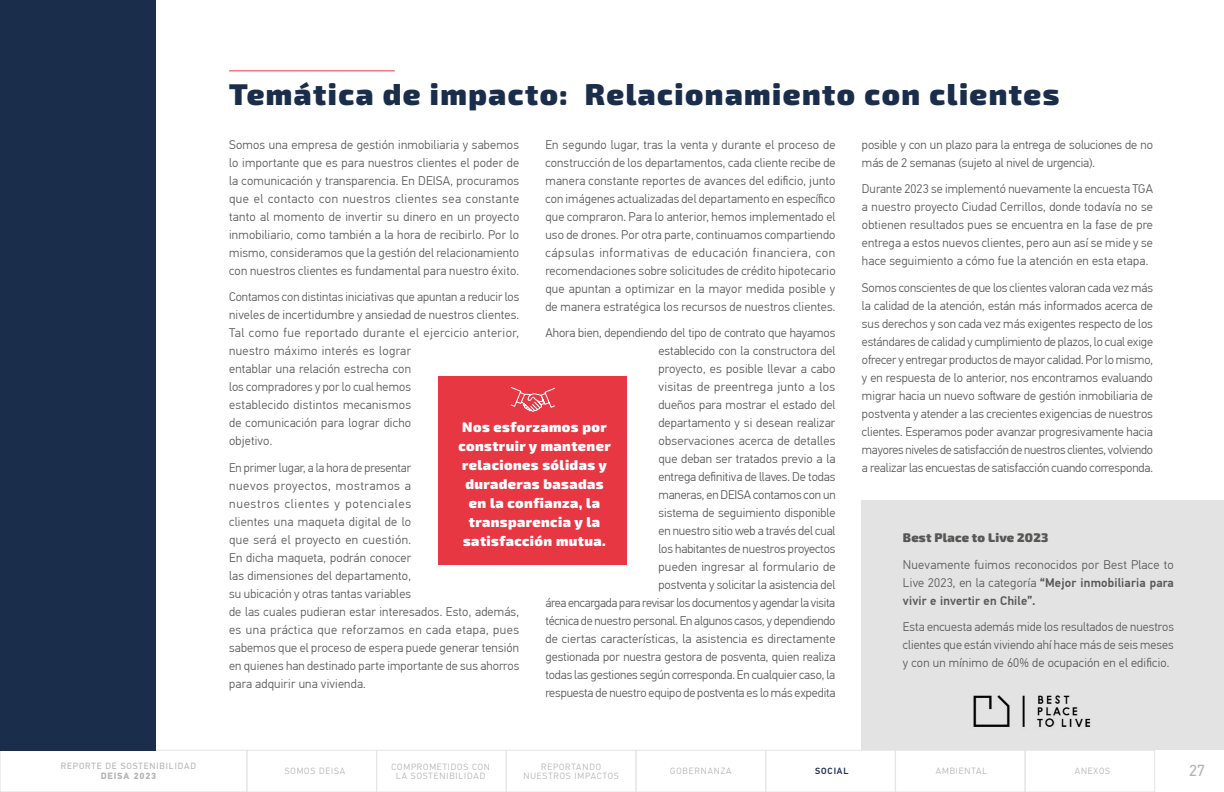
<style>
.page{position:relative;width:1224px;height:792px;background:#fff}
.page>*{position:absolute;margin:0;border:0;box-sizing:border-box;transform-origin:0 0}
.t1{font:900 30px "Exo 2";letter-spacing:.05em;color:#1a2d4b}
.t2{font:16px "PF Din Text Pro";color:#b3b2b2}
.t3{font:900 14px/19px "Exo 2";letter-spacing:.03em;color:#fff;text-align:center}
.t4{font:300 12.5px/18px "PF Din Text Pro";letter-spacing:.01em;color:#575756;text-align:justify}
.t5{font:900 12.5px "Exo 2";letter-spacing:.015em;color:#575756}
.t6{font:300 9px/9px "PF Din Text Pro";letter-spacing:.1em;color:#b3b2b2;text-align:center}
.t7{font:9px "PF Din Text Pro";letter-spacing:.1em;color:#b3b2b2}
.t8{font:700 9px "PF Din Text Pro";letter-spacing:.1em;color:#b3b2b2}
.t9{font:500 9px "PF Din Text Pro";letter-spacing:.1em;color:#1a2d4b}
.s1{font-weight:500}
</style>
<div class="page">
<div style="left:862px;top:501px;width:362px;height:249px;background:#e3e3e3"></div>
<div style="left:0;top:750px;width:247px;height:42px;border:1px solid #e3e5e6"></div>
<div style="left:247px;top:750px;width:130px;height:42px;border:1px solid #e3e5e6"></div>
<div style="left:506px;top:750px;width:130px;height:42px;border:1px solid #e3e5e6"></div>
<div style="left:636px;top:750px;width:130px;height:42px;border:1px solid #e3e5e6"></div>
<div style="left:766px;top:750px;width:129px;height:42px;border:1px solid #e3e5e6"></div>
<div style="left:895px;top:750px;width:130px;height:42px;border:1px solid #e3e5e6"></div>
<div style="left:377px;top:750px;width:129px;height:42px;border:1px solid #e3e5e6"></div>
<div style="left:1025px;top:750px;width:130px;height:42px;border:1px solid #e3e5e6"></div>
<div style="left:0;top:0;width:156px;height:750px;background:#1a2d4b"></div>
<div style="left:439px;top:376px;width:188px;height:189px;background:#e73743"></div>
<hr style="left:229px;top:70px;width:166px;height:1px;background:#e73743">
<svg style="left:510px;top:387px;width:45px;height:25px"></svg>
<img style="left:973px;top:695px;width:118px;height:32px">
<p class="t7" style="left:61px;top:761px;width:137px">REPORTE DE SOSTENIBILIDAD</p>
<p class="t8" style="left:101px;top:770px;width:57px">DEISA 2023</p>
<h1 class="t1" style="left:229px;top:76px;width:832px">Temática de impacto: Relacionamiento con clientes</h1>
<p class="t4" style="left:229px;top:135px;width:292px">Somos una empresa de gestión inmobiliaria y sabemos lo importante que es para nuestros clientes el poder de la comunicación y transparencia. En DEISA, procuramos que el contacto con nuestros clientes sea constante tanto al momento de invertir su dinero en un proyecto inmobiliario, como también a la hora de recibirlo. Por lo mismo, consideramos que la gestión del relacionamiento con nuestros clientes es fundamental para nuestro éxito.</p>
<p class="t4" style="left:229px;top:288px;width:292px;text-align:left">Contamos con distintas iniciativas que apuntan a reducir los niveles de incertidumbre y ansiedad de nuestros clientes.<br>Tal como fue reportado durante el ejercicio anterior, nuestro máximo interés es lograr<br>entablar una relación estrecha con<br>los compradores y por lo cual hemos<br>establecido distintos mecanismos<br>de comunicación para lograr dicho<br>objetivo.</p>
<p class="t4" style="left:229px;top:458px;width:292px;text-align:left">En primer lugar, a la hora de presentar<br>nuevos proyectos, mostramos a<br>nuestros clientes y potenciales<br>clientes una maqueta digital de lo<br>que será el proyecto en cuestión.<br>En dicha maqueta, podrán conocer<br>las dimensiones del departamento,<br>su ubicación y otras tantas variables<br>de las cuales pudieran estar interesados. Esto, además, es una práctica que reforzamos en cada etapa, pues sabemos que el proceso de espera puede generar tensión en quienes han destinado parte importante de sus ahorros para adquirir una vivienda.</p>
<p class="t4" style="left:545px;top:135px;width:292px">En segundo lugar, tras la venta y durante el proceso de construcción de los departamentos, cada cliente recibe de manera constante reportes de avances del edificio, junto con imágenes actualizadas del departamento en específico que compraron. Para lo anterior, hemos implementado el uso de drones. Por otra parte, continuamos compartiendo cápsulas informativas de educación financiera, con recomendaciones sobre solicitudes de crédito hipotecario que apuntan a optimizar en la mayor medida posible y de manera estratégica los recursos de nuestros clientes.</p>
<p class="t4" style="left:545px;top:324px;width:292px;text-align:right">Ahora bien, dependiendo del tipo de contrato que hayamos establecido con la constructora del<br>proyecto, es posible llevar a cabo<br>visitas de preentrega junto a los<br>dueños para mostrar el estado del<br>departamento y si desean realizar<br>observaciones acerca de detalles<br>que deban ser tratados previo a la<br>entrega definitiva de llaves. De todas<br>maneras, en DEISA contamos con un<br>sistema de seguimiento disponible<br>en nuestro sitio web a través del cual<br>los habitantes de nuestros proyectos<br>pueden ingresar al formulario de<br>postventa y solicitar la asistencia del<br>área encargada para revisar los documentos y agendar la visita técnica de nuestro personal. En algunos casos, y dependiendo de ciertas características, la asistencia es directamente gestionada por nuestra gestora de posventa, quien realiza todas las gestiones según corresponda. En cualquier caso, la respuesta de nuestro equipo de postventa es lo más expedita</p>
<p class="t3" style="left:458px;top:418px;width:154px">Nos esforzamos por construir y mantener relaciones sólidas y duraderas basadas en la confianza, la transparencia y la satisfacción mutua.</p>
<p class="t4" style="left:862px;top:135px;width:293px">posible y con un plazo para la entrega de soluciones de no más de 2 semanas (sujeto al nivel de urgencia).</p>
<p class="t4" style="left:862px;top:180px;width:293px">Durante 2023 se implementó nuevamente la encuesta TGA a nuestro proyecto Ciudad Cerrillos, donde todavía no se obtienen resultados pues se encuentra en la fase de pre entrega a estos nuevos clientes, pero aun así se mide y se hace seguimiento a cómo fue la atención en esta etapa.</p>
<p class="t4" style="left:862px;top:278px;width:293px">Somos conscientes de que los clientes valoran cada vez más la calidad de la atención, están más informados acerca de sus derechos y son cada vez más exigentes respecto de los estándares de calidad y cumplimiento de plazos, lo cual exige ofrecer y entregar productos de mayor calidad. Por lo mismo, y en respuesta de lo anterior, nos encontramos evaluando migrar hacia un nuevo software de gestión inmobiliaria de postventa y atender a las crecientes exigencias de nuestros clientes. Esperamos poder avanzar progresivamente hacia mayores niveles de satisfacción de nuestros clientes, volviendo a realizar las encuestas de satisfacción cuando corresponda.</p>
<p class="t5" style="left:903px;top:530px;width:147px">Best Place to Live 2023</p>
<p class="t4" style="left:903px;top:555px;width:272px">Nuevamente fuimos reconocidos por Best Place to Live 2023, en la categoría <span class="s1">“Mejor inmobiliaria para vivir e invertir en Chile”.</span></p>
<p class="t4" style="left:903px;top:618px;width:272px">Esta encuesta además mide los resultados de nuestros clientes que están viviendo ahí hace más de seis meses y con un mínimo de 60% de ocupación en el edificio.</p>
<p class="t6" style="left:392px;top:763px;width:100px">COMPROMETIDOS CON<br>LA SOSTENIBILIDAD</p>
<p class="t2" style="left:1189px;top:761px;width:17px">27</p>
<p class="t6" style="left:524px;top:763px;width:97px">REPORTANDO<br>NUESTROS IMPACTOS</p>
<p class="t6" style="left:670px;top:767px;width:63px">GOBERNANZA</p>
<p class="t9" style="left:815px;top:766px;width:35px">SOCIAL</p>
<p class="t6" style="left:936px;top:767px;width:53px">AMBIENTAL</p>
<p class="t6" style="left:285px;top:767px;width:62px">SOMOS DEISA</p>
<p class="t6" style="left:1075px;top:767px;width:37px">ANEXOS</p>
</div>
